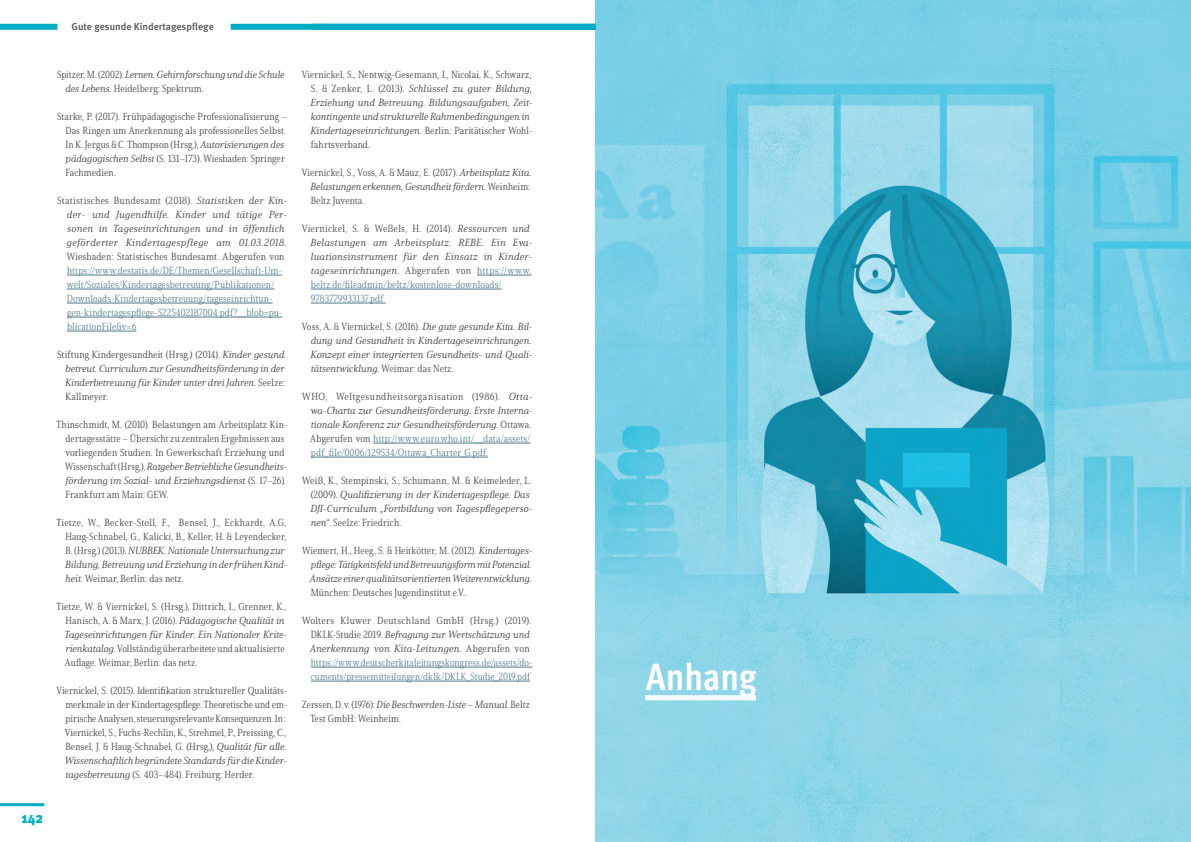
<style>
.page{position:relative;width:1191px;height:842px;background:#fff}
.page>*{position:absolute;margin:0;border:0;box-sizing:border-box;transform-origin:0 0}
.t1{font:700 condensed 38px "Meta Pro";color:#fff}
.t2{font:900 condensed 15px "Meta Pro";color:#00b0c9}
.t3{font:10px/14px "Solitas Serif Con Lig";letter-spacing:.01em;color:#3e3e3f}
.t4{font:10px/14px "Solitas Serif Nor Boo It";letter-spacing:.005em;color:#3e3e3f}
.t5{font:10px/14px "Solitas Serif Con Lig";letter-spacing:.01em;color:#4f7b8a}
.t6{font:10px/14px "Solitas Serif Nor Boo It";letter-spacing:.03em;color:#3e3e3f}
.t7{font:10px "Solitas Serif Con Lig";letter-spacing:.045em;color:#3e3e3f}
.t8{font:10px "Solitas Serif Con Lig";letter-spacing:.03em;color:#3e3e3f}
.t9{font:500 10px "Meta Pro";color:#4b4c4d}
.s1{font-family:"Solitas Serif Con Lig"}
.s2{font-family:"Solitas Serif Nor Boo It"}
.s3{font-family:"Solitas Serif Con Lig";color:#4f7b8a}
.s4{color:#3e3e3f}
</style>
<div class="page">
<hr style="left:0;top:803px;width:44px;height:3px;background:#00abc5">
<hr style="left:67px;top:275px;width:215px;height:1px;background:#4f7b8a">
<hr style="left:67px;top:289px;width:207px;height:1px;background:#4f7b8a">
<hr style="left:67px;top:303px;width:205px;height:1px;background:#4f7b8a">
<hr style="left:67px;top:317px;width:215px;height:1px;background:#4f7b8a">
<hr style="left:67px;top:331px;width:69px;height:1px;background:#4f7b8a">
<hr style="left:477px;top:275px;width:54px;height:1px;background:#4f7b8a">
<hr style="left:311px;top:289px;width:190px;height:1px;background:#4f7b8a">
<hr style="left:311px;top:303px;width:75px;height:1px;background:#4f7b8a">
<hr style="left:373px;top:443px;width:157px;height:1px;background:#4f7b8a">
<hr style="left:311px;top:457px;width:177px;height:1px;background:#4f7b8a">
<hr style="left:311px;top:667px;width:221px;height:1px;background:#4f7b8a">
<hr style="left:311px;top:681px;width:219px;height:1px;background:#4f7b8a">
<img style="left:595px;top:0;width:596px;height:842px">
<div style="left:645px;top:695px;width:111px;height:5px;background:#fff"></div>
<div style="left:0;top:24px;width:57px;height:6px;background:#00abc5"></div>
<div style="left:231px;top:24px;width:364px;height:6px;background:#00abc5"></div>
<p class="t9" style="left:72px;top:18px;width:144px">Gute gesunde Kindertagespflege</p>
<h2 class="t2" style="left:21px;top:806px;width:24px">142</h2>
<p class="t4" style="left:57px;top:67px;width:229px"><span class="s1">Spitzer, M. (2002).</span> Lernen. Gehirnforschung und die Schule</p>
<p class="t3" style="left:65px;top:81px;width:140px"><span class="s2">des Lebens.</span> Heidelberg: Spektrum.</p>
<p class="t3" style="left:65px;top:109px;width:224px;text-indent:-8px">Starke, P. (2017). Frühpädagogische Professionalisierung – Das Ringen um Anerkennung als professionelles Selbst.<br>In K. Jergus &amp; C. Thompson (Hrsg.), <span class="s2">Autorisierungen des pädagogischen Selbst</span> (S. 131–173). Wiesbaden: Springer Fachmedien.</p>
<p class="t3" style="left:57px;top:193px;width:232px">Statistisches Bundesamt (2018). <span class="s2">Statistiken der Kin-</span></p>
<p class="t6" style="left:67px;top:207px;width:222px">der- und Jugendhilfe. Kinder und tätige Per&shy;sonen in Tageseinrichtungen und in öffentlich geförderter Kindertagespflege am 01.03.2018.</p>
<p class="t3" style="left:67px;top:249px;width:219px">Wiesbaden: Statistisches Bundesamt. Abgerufen von</p>
<p class="t5" style="left:67px;top:263px;width:217px">https://www.destatis.de/DE/Themen/Gesellschaft-Um&shy;welt/Soziales/Kindertagesbetreuung/Publikationen/ Downloads-Kindertagesbetreuung/tageseinrichtun&shy;gen-kindertagespflege-5225402187004.pdf?__blob=pu&shy;blicationFile&amp;v=6</p>
<p class="t3" style="left:57px;top:347px;width:229px">Stiftung Kindergesundheit (Hrsg.) (2014). <span class="s2">Kinder gesund</span></p>
<p class="t4" style="left:65px;top:361px;width:221px">betreut. Curriculum zur Gesundheitsförderung in der<br>Kinderbetreuung für Kinder unter drei Jahren. <span class="s1">Seelze:</span></p>
<p class="t3" style="left:65px;top:389px;width:44px">Kallmeyer.</p>
<p class="t3" style="left:65px;top:417px;width:223px;text-indent:-9px">Thinschmidt, M. (2010). Belastungen am Arbeitsplatz Kin&shy;dertagesstätte – Übersicht zu zentralen Ergebnissen aus vorliegenden Studien. In Gewerkschaft Erziehung und</p>
<p class="t4" style="left:65px;top:459px;width:223px"><span class="s1">Wissenschaft (Hrsg.),</span> Ratgeber Betriebliche Gesundheits&shy;förderung im Sozial- und Erziehungsdienst <span class="s1">(S. 17–26).</span></p>
<p class="t3" style="left:65px;top:487px;width:104px">Frankfurt am Main: GEW.</p>
<p class="t3" style="left:57px;top:515px;width:231px;text-align:right">Tietze, W., Becker-Stoll, F., Bensel, J., Eckhardt, A.G,<br>Haug-Schnabel, G., Kalicki, B., Keller, H. &amp; Leyendecker,</p>
<p class="t4" style="left:65px;top:543px;width:224px"><span class="s1">B. (Hrsg.) (2013).</span> NUBBEK. Nationale Untersuchung zur<br>Bildung, Betreuung und Erziehung in der frühen Kind-</p>
<p class="t3" style="left:66px;top:571px;width:120px"><span class="s2">heit</span>. Weimar, Berlin: das netz.</p>
<p class="t3" style="left:57px;top:599px;width:231px;text-align:right">Tietze, W. &amp; Viernickel, S. (Hrsg.), Dittrich, I., Grenner, K.,<br>Hanisch, A. &amp; Marx, J. (2016). <span class="s2">Pädagogische Qualität in</span></p>
<p class="t4" style="left:65px;top:627px;width:224px">Tageseinrichtungen für Kinder. Ein Nationaler Krite-</p>
<p class="t3" style="left:65px;top:641px;width:221px"><span class="s2">rienkatalog.</span> Vollständig überarbeitete und aktualisierte<br>Auflage. Weimar, Berlin: das netz.</p>
<p class="t3" style="left:65px;top:683px;width:224px;text-indent:-9px">Viernickel, S. (2015). Identifikation struktureller Qualitäts&shy;merkmale in der Kindertagespflege. Theoretische und em&shy;pirische Analysen, steuerungsrelevante Konsequenzen. In:<br>Viernickel, S., Fuchs-Rechlin, K., Strehmel, P., Preissing, C., Bensel, J. &amp; Haug-Schnabel, G. (Hrsg.), <span class="s2">Qualität für alle.</span></p>
<p class="t4" style="left:65px;top:753px;width:224px">Wissenschaftlich begründete Standards für die Kinder-</p>
<p class="t3" style="left:65px;top:767px;width:190px"><span class="s2">tagesbetreuung</span> (S. 403–484). Freiburg: Herder.</p>
<p class="t3" style="left:302px;top:67px;width:231px">Viernickel, S., Nentwig-Gesemann, I., Nicolai, K., Schwarz,</p>
<p class="t4" style="left:310px;top:81px;width:224px"><span class="s1">S. &amp; Zenker, L. (2013).</span> Schlüssel zu guter Bildung, Erziehung und Betreuung. Bildungsaufgaben, Zeit&shy;kontingente und strukturelle Rahmenbedingungen in Kindertageseinrichtungen. <span class="s1">Berlin: Paritätischer Wohl-</span></p>
<p class="t3" style="left:311px;top:137px;width:61px">fahrtsverband.</p>
<p class="t3" style="left:302px;top:165px;width:231px">Viernickel, S., Voss, A. &amp; Mauz, E. (2017). <span class="s2">Arbeitsplatz Kita.</span></p>
<p class="t4" style="left:310px;top:179px;width:221px">Belastungen erkennen, Gesundheit fördern. <span class="s1">Weinheim:</span></p>
<p class="t3" style="left:311px;top:193px;width:55px">Beltz Juventa.</p>
<p class="t3" style="left:302px;top:221px;width:229px">Viernickel, S. &amp; Weßels, H. (2014). <span class="s2">Ressourcen und</span></p>
<p class="t4" style="left:310px;top:235px;width:224px;text-align:justify">Belastungen am Arbeitsplatz. REBE. Ein Eva&shy;luationsinstrument für den Einsatz in Kinder&shy;tageseinrichtungen<span class="s1">. Abgerufen von</span> <span class="s3">https://www.</span></p>
<p class="t5" style="left:311px;top:277px;width:192px">beltz.de/fileadmin/beltz/kostenlose-downloads/<br>9783779933137.pdf</p>
<p class="t3" style="left:302px;top:319px;width:232px">Voss, A. &amp; Viernickel, S. (2016). <span class="s2">Die gute gesunde Kita. Bil-</span></p>
<p class="t4" style="left:310px;top:333px;width:224px;text-align:justify">dung und Gesundheit in Kindertageseinrichtungen.<br>Konzept einer integrierten Gesundheits- und Quali&shy;tätsentwicklung. <span class="s1">Weimar: das Netz.</span></p>
<p class="t7" style="left:302px;top:390px;width:232px">WHO, Weltgesundheitsorganisation (1986). <span class="s2">Otta-</span></p>
<p class="t4" style="left:310px;top:403px;width:223px">wa-Charta zur Gesundheitsförderung. Erste Interna&shy;tionale Konferenz zur Gesundheitsförderung. <span class="s1">Ottawa.</span></p>
<p class="t5" style="left:310px;top:431px;width:222px"><span class="s4">Abgerufen von</span> http://www.euro.who.int/__data/assets/ pdf_file/0006/129534/Ottawa_Charter_G.pdf.</p>
<p class="t3" style="left:302px;top:473px;width:231px">Weiß, K., Stempinski, S., Schumann, M. &amp; Keimeleder, L.</p>
<p class="t4" style="left:310px;top:487px;width:224px"><span class="s1">(2009).</span> Qualifizierung in der Kindertagespflege. Das<br>DJI-Curriculum „Fortbildung von Tagespflegeperso-</p>
<p class="t3" style="left:311px;top:515px;width:92px"><span class="s2">nen“</span>. Seelze: Friedrich.</p>
<p class="t3" style="left:302px;top:543px;width:232px">Wiemert, H., Heeg, S. &amp; Heitkötter, M. (2012). <span class="s2">Kindertages-</span></p>
<p class="t4" style="left:310px;top:557px;width:223px">pflege: Tätigkeitsfeld und Betreuungsform mit Potenzial.<br>Ansätze einer qualitätsorientierten Weiterentwicklung.</p>
<p class="t3" style="left:311px;top:585px;width:158px">München: Deutsches Jugendinstitut e.V..</p>
<p class="t8" style="left:302px;top:614px;width:231px">Wolters Kluwer Deutschland GmbH (Hrsg.) (2019).</p>
<p class="t4" style="left:310px;top:627px;width:221px"><span class="s1">DKLK-Studie 2019.</span> Befragung zur Wertschätzung und<br>Anerkennung von Kita-Leitungen. <span class="s1">Abgerufen von</span></p>
<p class="t5" style="left:311px;top:655px;width:223px">https://www.deutscherkitaleitungskongress.de/assets/do&shy;cuments/pressemitteilungen/dklk/DKLK_Studie_2019.pdf</p>
<p class="t4" style="left:302px;top:697px;width:229px"><span class="s1">Zerssen, D. v. (1976):</span> Die Beschwerden-Liste – Manual<span class="s1">. Beltz</span></p>
<p class="t3" style="left:310px;top:711px;width:92px">Test GmbH: Weinheim.</p>
<h1 class="t1" style="left:646px;top:647px;width:112px">Anhang</h1>
</div>
